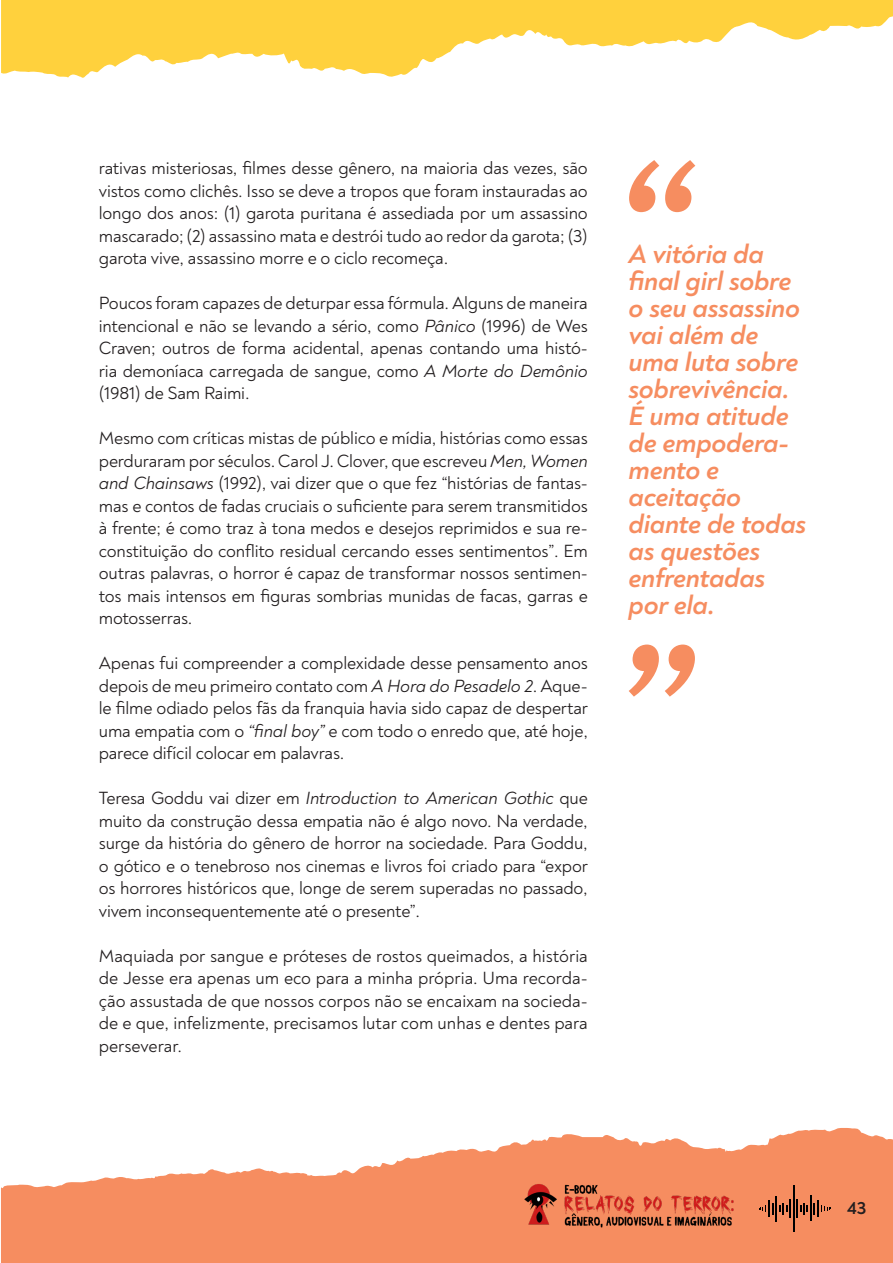
<style>
.page{position:relative;width:893px;height:1263px;background:#fff}
.page>*{position:absolute;margin:0;border:0;box-sizing:border-box;transform-origin:0 0}
.t1{font:italic 700 195px "Noah";color:#f68d60}
.t2{font:italic 700 27px/27px "Noah";letter-spacing:-.01em;color:#f68d60}
.t3{font:18px/22.5px "Noah";letter-spacing:-.01em;color:#231f20;text-align:justify}
.t4{font:700 18px "Noah";color:#231f20}
.s1{font-style:italic}
</style>
<div class="page">
<hr style="left:0;top:0;width:1px;height:1263px;background:#84c87d">
<svg style="left:1px;top:1128px;width:892px;height:135px;fill:#f68d60"></svg>
<svg style="left:1px;top:0;width:892px;height:78px;fill:#ffd13d"></svg>
<img style="left:500px;top:1173px;width:245px;height:63px">
<hr style="left:793px;top:1185px;width:1px;height:47px;background:#000">
<svg style="left:759px;top:1196px;width:72px;height:25px;background:#b36746"></svg>
<p class="t3" style="left:99px;top:157px;width:490px">rativas misteriosas, filmes desse gênero, na maioria das vezes, são vistos como clichês. Isso se deve a tropos que foram instauradas ao longo dos anos: (1) garota puritana é assediada por um assassino mascarado; (2) assassino mata e destrói tudo ao redor da garota; (3) garota vive, assassino morre e o ciclo recomeça.</p>
<p class="t3" style="left:99px;top:292px;width:490px">Poucos foram capazes de deturpar essa fórmula. Alguns de maneira intencional e não se levando a sério, como <span class="s1">Pânico</span> (1996) de Wes Craven; outros de forma acidental, apenas contando uma histó&shy;ria demoníaca carregada de sangue, como <span class="s1">A Morte do Demônio </span>(1981) de Sam Raimi.</p>
<p class="t3" style="left:99px;top:427px;width:490px">Mesmo com críticas mistas de público e mídia, histórias como essas perduraram por séculos. Carol J. Clover, que escreveu <span class="s1">Men, Women and Chainsaws</span> (1992), vai dizer que o que fez “histórias de fantas&shy;mas e contos de fadas cruciais o suficiente para serem transmitidos à frente; é como traz à tona medos e desejos reprimidos e sua re&shy;constituição do conflito residual cercando esses sentimentos”. Em outras palavras, o horror é capaz de transformar nossos sentimen&shy;tos mais intensos em figuras sombrias munidas de facas, garras e motosserras.</p>
<p class="t3" style="left:99px;top:652px;width:491px">Apenas fui compreender a complexidade desse pensamento anos depois de meu primeiro contato com <span class="s1">A Hora do Pesadelo 2</span>. Aque&shy;le filme odiado pelos fãs da franquia havia sido capaz de despertar uma empatia com o <span class="s1">“final boy”</span> e com todo o enredo que, até hoje, parece difícil colocar em palavras.</p>
<p class="t3" style="left:99px;top:787px;width:491px">Teresa Goddu vai dizer em <span class="s1">Introduction to American Gothic</span> que muito da construção dessa empatia não é algo novo. Na verdade, surge da história do gênero de horror na sociedade. Para Goddu, o gótico e o tenebroso nos cinemas e livros foi criado para “expor os horrores históricos que, longe de serem superadas no passado, vivem inconsequentemente até o presente”.</p>
<p class="t3" style="left:99px;top:945px;width:491px">Maquiada por sangue e próteses de rostos queimados, a história de Jesse era apenas um eco para a minha própria. Uma recorda&shy;ção assustada de que nossos corpos não se encaixam na socieda&shy;de e que, infelizmente, precisamos lutar com unhas e dentes para perseverar.</p>
<p class="t1" style="left:611px;top:109px;width:79px">“</p>
<p class="t2" style="left:628px;top:241px;width:179px">A vitória da final girl sobre o seu assassino vai além de uma luta sobre sobrevivência.<br>É uma atitude de empodera&shy;mento e aceitação diante de todas as questões enfrentadas por ela.</p>
<p class="t1" style="left:712px;top:748px;width:79px;rotate:-180deg">“</p>
<p class="t4" style="left:847px;top:1196px;width:21px">43</p>
</div>
